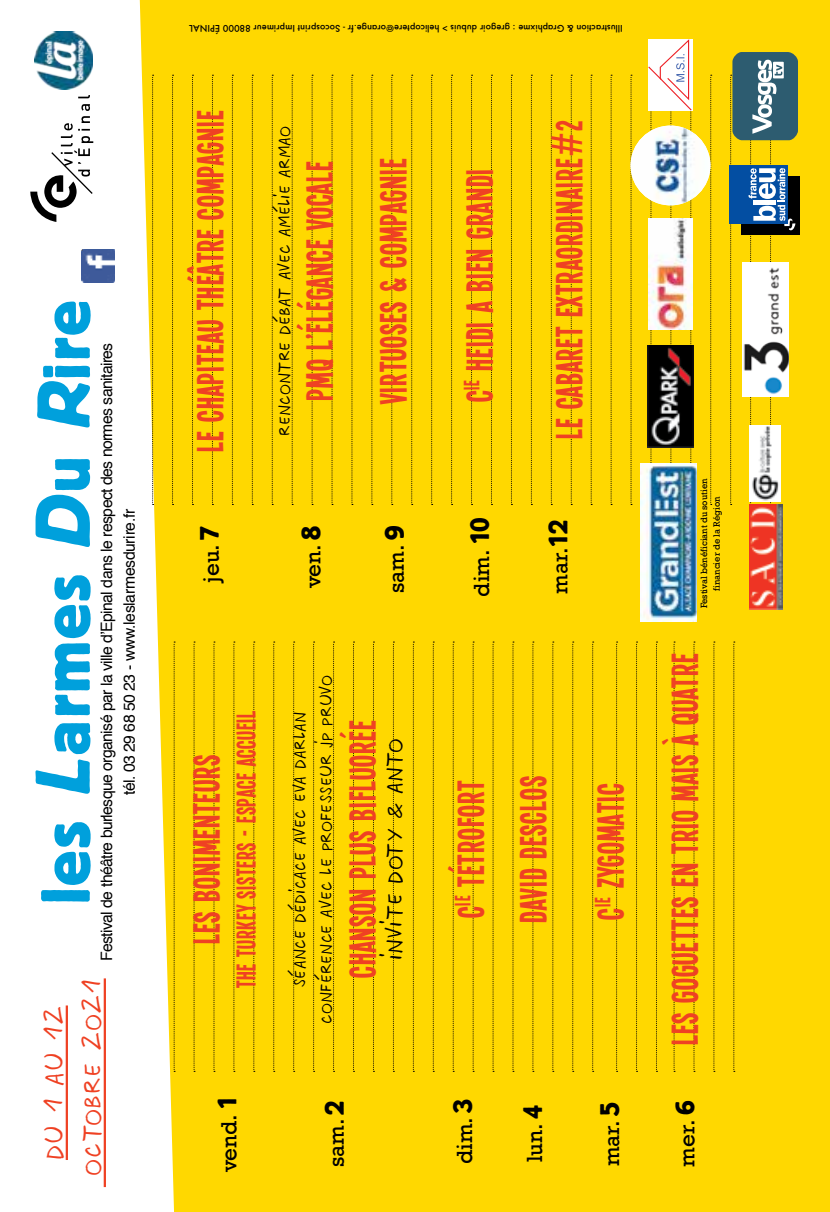
<style>
.page{position:relative;width:830px;height:1212px;background:#fff}
.page>*{position:absolute;margin:0;border:0;box-sizing:border-box;transform-origin:0 0}
.t1{font:69.08px "Block BE";letter-spacing:.025em;color:#00a0dc}
.t2{font:40.5px/73.8px "Single Sleeve";letter-spacing:.025em;color:#ef4123}
.t3{font:31.5px/38px "Twingo France";letter-spacing:.025em;color:#ef4123;text-align:center}
.t4{font:29.25px "Single Sleeve";letter-spacing:.025em;color:#ef4123}
.t5{font:27px "Twingo France";letter-spacing:.005em;color:#000}
.t6{font:22.5px "Rockwell";color:#000}
.t7{font:20.25px/26.3px "Twingo France";letter-spacing:.005em;color:#000;text-align:center}
.t8{font:15.75px/22.5px "Helvetica";letter-spacing:-.04em;color:#000;text-align:center}
.t9{font:9.45px/12.6px "Rockwell";color:#000;text-align:center}
.t10{font:500 9px "Futura";color:#000}
.s1{font-style:italic;font-size:76.5px}
.s2{font-style:italic;font-size:74.25px}
.s3{font-family:"Futura"}
.s4{font-family:"Block BE";font-size:27px}
</style>
<div class="page">
<div style="left:140px;top:0;width:689px;height:1212px;background:#ffd800"></div>
<svg style="left:78px;top:95px;width:12px;height:3px"></svg>
<svg style="left:30px;top:104px;width:63px;height:118px"></svg>
<svg style="left:174px;top:642px;width:1px;height:430px"></svg>
<svg style="left:193px;top:642px;width:2px;height:430px"></svg>
<svg style="left:213px;top:642px;width:2px;height:430px"></svg>
<svg style="left:233px;top:642px;width:2px;height:430px"></svg>
<svg style="left:253px;top:642px;width:2px;height:430px"></svg>
<svg style="left:273px;top:642px;width:2px;height:430px"></svg>
<svg style="left:293px;top:642px;width:1px;height:430px"></svg>
<svg style="left:313px;top:642px;width:1px;height:430px"></svg>
<svg style="left:333px;top:642px;width:1px;height:430px"></svg>
<svg style="left:353px;top:642px;width:1px;height:430px"></svg>
<svg style="left:373px;top:642px;width:1px;height:430px"></svg>
<svg style="left:393px;top:642px;width:1px;height:430px"></svg>
<svg style="left:413px;top:642px;width:1px;height:430px"></svg>
<svg style="left:432px;top:642px;width:2px;height:430px"></svg>
<svg style="left:452px;top:642px;width:2px;height:430px"></svg>
<svg style="left:472px;top:642px;width:2px;height:430px"></svg>
<svg style="left:492px;top:642px;width:2px;height:430px"></svg>
<svg style="left:512px;top:642px;width:1px;height:430px"></svg>
<svg style="left:532px;top:642px;width:1px;height:430px"></svg>
<svg style="left:552px;top:642px;width:1px;height:430px"></svg>
<svg style="left:572px;top:642px;width:1px;height:430px"></svg>
<svg style="left:592px;top:642px;width:1px;height:430px"></svg>
<svg style="left:673px;top:642px;width:1px;height:430px"></svg>
<svg style="left:616px;top:642px;width:1px;height:430px"></svg>
<svg style="left:636px;top:642px;width:1px;height:430px"></svg>
<svg style="left:655px;top:642px;width:2px;height:430px"></svg>
<svg style="left:693px;top:642px;width:1px;height:430px"></svg>
<svg style="left:713px;top:642px;width:1px;height:430px"></svg>
<svg style="left:733px;top:642px;width:1px;height:430px"></svg>
<svg style="left:152px;top:75px;width:1px;height:430px"></svg>
<svg style="left:172px;top:75px;width:1px;height:430px"></svg>
<svg style="left:192px;top:75px;width:1px;height:430px"></svg>
<svg style="left:212px;top:75px;width:1px;height:430px"></svg>
<svg style="left:232px;top:75px;width:1px;height:430px"></svg>
<svg style="left:252px;top:75px;width:1px;height:430px"></svg>
<svg style="left:272px;top:75px;width:1px;height:430px"></svg>
<svg style="left:291px;top:75px;width:2px;height:430px"></svg>
<svg style="left:311px;top:75px;width:2px;height:430px"></svg>
<svg style="left:331px;top:75px;width:2px;height:430px"></svg>
<svg style="left:351px;top:75px;width:2px;height:430px"></svg>
<svg style="left:371px;top:75px;width:2px;height:430px"></svg>
<svg style="left:391px;top:75px;width:1px;height:430px"></svg>
<svg style="left:411px;top:75px;width:1px;height:430px"></svg>
<svg style="left:431px;top:75px;width:1px;height:430px"></svg>
<svg style="left:451px;top:75px;width:1px;height:430px"></svg>
<svg style="left:471px;top:75px;width:1px;height:430px"></svg>
<svg style="left:491px;top:75px;width:1px;height:430px"></svg>
<svg style="left:511px;top:75px;width:1px;height:430px"></svg>
<svg style="left:530px;top:75px;width:2px;height:430px"></svg>
<svg style="left:550px;top:75px;width:2px;height:430px"></svg>
<svg style="left:570px;top:75px;width:2px;height:430px"></svg>
<svg style="left:590px;top:75px;width:2px;height:430px"></svg>
<svg style="left:610px;top:75px;width:1px;height:430px"></svg>
<svg style="left:630px;top:75px;width:1px;height:430px"></svg>
<svg style="left:710px;top:75px;width:1px;height:430px"></svg>
<svg style="left:730px;top:75px;width:1px;height:430px"></svg>
<img style="left:35px;top:31px;width:57px;height:58px">
<div style="left:161px;top:17px;width:489px;height:22px;background:#ffd800"></div>
<img style="left:748px;top:505px;width:34px;height:105px">
<img style="left:640px;top:463px;width:56px;height:158px">
<img style="left:81px;top:249px;width:33px;height:33px">
<hr style="left:66px;top:1005px;width:2px;height:155px;background:#ef4123">
<hr style="left:104px;top:978px;width:2px;height:209px;background:#ef4123">
<img style="left:742px;top:262px;width:6px;height:135px">
<div style="left:648px;top:39px;width:44px;height:72px;background:#fff"></div>
<img style="left:646px;top:39px;width:45px;height:466px">
<img style="left:630px;top:126px;width:80px;height:79px;border-radius:40px">
<img style="left:647px;top:346px;width:46px;height:101px">
<img style="left:648px;top:219px;width:44px;height:111px">
<div style="left:732px;top:52px;width:65px;height:88px;background:#2d5c70;border-radius:10px"></div>
<div style="left:740px;top:177px;width:58px;height:58px;background:#000"></div>
<div style="left:729px;top:165px;width:58px;height:58px;background:#034ea2"></div>
<svg style="left:748px;top:60px;width:47px;height:445px"></svg>
<h1 class="t1" style="left:27px;top:904px;width:605px;rotate:-90deg">les <span class="s1">L</span>armes <span class="s1">D</span>u <span class="s2">R</span>ire</h1>
<p class="t8" style="left:96px;top:961px;width:620px;rotate:-90deg">Festival de théâtre burlesque organisé par la ville d’Epinal dans le respect des normes sanitaires tél. 03 29 68 50 23 - www.leslarmesdurire.fr</p>
<p class="t3" style="left:33px;top:1176px;width:199px;rotate:-90deg">DU 1 Au 12 octobre 2021</p>
<p class="t10" style="left:622px;top:34px;width:435px;rotate:-180deg">Illustraction &amp; Graphixme : gregoir dubuis &gt; helicoptere@orange.fr - Socosprint Imprimeur 88000 ÉPINAL</p>
<p class="t2" style="left:172px;top:452px;width:343px;rotate:-90deg">LE CHAPITEAU THÉÂTRE COMPAGNIE</p>
<p class="t7" style="left:270px;top:436px;width:311px;rotate:-90deg">rencontre débat avec Amélie ARmao</p>
<p class="t2" style="left:281px;top:404px;width:247px;rotate:-90deg">PMQ L’ÉLÉGANCE VOCALE<br>VIRTUOSES &amp; COMPAGNIE</p>
<p class="t2" style="left:441px;top:402px;width:235px;rotate:-90deg">C<sup>IE</sup> HEIDI A BIEN GRANDI</p>
<p class="t2" style="left:531px;top:439px;width:320px;rotate:-90deg">LE CABARET EXTRAORDINAIRE<span class="s3">#</span>2</p>
<p class="t6" style="left:468px;top:596px;width:80px;rotate:-90deg">dim. <span class="s4">10</span></p>
<p class="t6" style="left:198px;top:583px;width:58px;rotate:-90deg">jeu. <span class="s4">7</span></p>
<p class="t6" style="left:300px;top:588px;width:64px;rotate:-90deg">ven. <span class="s4">8</span></p>
<p class="t6" style="left:383px;top:593px;width:69px;rotate:-90deg">sam. <span class="s4">9</span></p>
<p class="t6" style="left:546px;top:594px;width:75px;rotate:-90deg">mar.<span class="s4">12</span></p>
<p class="t2" style="left:169px;top:944px;width:191px;rotate:-90deg">LES BONIMENTEURS</p>
<p class="t4" style="left:229px;top:988px;width:279px;rotate:-90deg">THE TURKEY SISTERS - espace accueil</p>
<p class="t7" style="left:285px;top:1024px;width:350px;rotate:-90deg">séance dédicace avec Eva Darlan conférence avec le professeur JP Pruvo</p>
<p class="t2" style="left:324px;top:978px;width:258px;rotate:-90deg">CHANSON PLUS BIFLUORÉE</p>
<p class="t5" style="left:378px;top:960px;width:223px;rotate:-90deg">invite doty &amp; anto</p>
<p class="t2" style="left:432px;top:918px;width:139px;rotate:-90deg">C<sup>IE</sup> TÉTROFORT</p>
<p class="t2" style="left:493px;top:922px;width:148px;line-height:77.4px;rotate:-90deg">DAVID DESCLOS<br>C<sup>IE</sup> ZYGOMATIC</p>
<p class="t9" style="left:697px;top:608px;width:131px;rotate:-90deg">Festival bénéficiant du soutien financier de la Région</p>
<p class="t2" style="left:646px;top:1045px;width:393px;rotate:-90deg">LES GOGUETTES en TRIO mais à QUATRE</p>
<p class="t6" style="left:216px;top:1172px;width:79px;rotate:-90deg">vend. <span class="s4">1</span></p>
<p class="t6" style="left:323px;top:1167px;width:68px;rotate:-90deg">sam. <span class="s4">2</span></p>
<p class="t6" style="left:451px;top:1164px;width:67px;rotate:-90deg">dim. <span class="s4">3</span></p>
<p class="t6" style="left:598px;top:1166px;width:66px;rotate:-90deg">mar. <span class="s4">5</span></p>
<p class="t6" style="left:673px;top:1167px;width:67px;rotate:-90deg">mer. <span class="s4">6</span></p>
<p class="t6" style="left:521px;top:1162px;width:59px;rotate:-90deg">lun. <span class="s4">4</span></p>
</div>
